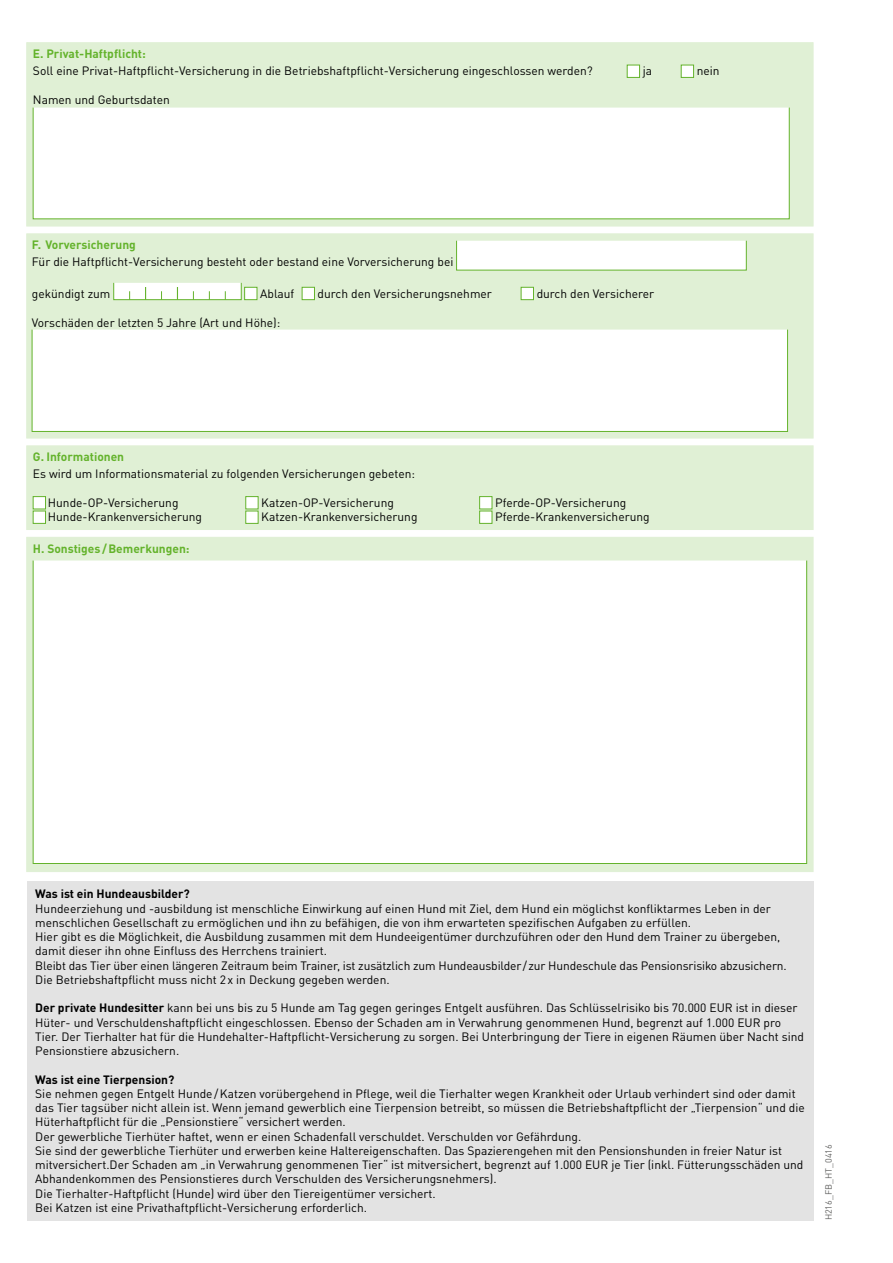
<style>
.page{position:relative;width:893px;height:1263px;background:#fff}
.page>*{position:absolute;margin:0;border:0;box-sizing:border-box;transform-origin:0 0}
.t1{font:12px/14.2px "DINOT";color:#000}
.t2{font:700 12px "DINOT";color:#64b32c}
.t3{font:700 12px "DINOT";color:#000}
.t4{font:9px "DINOT";color:#636362}
.s1{font-weight:700}
</style>
<div class="page">
<div style="left:27px;top:446px;width:786px;height:84px;background:#e0f0d5"></div>
<div style="left:33px;top:496px;width:13px;height:13px;background:#fff;border:1px solid #64b32c"></div>
<div style="left:246px;top:496px;width:12px;height:13px;background:#fff;border:1px solid #64b32c"></div>
<div style="left:479px;top:496px;width:13px;height:13px;background:#fff;border:1px solid #64b32c"></div>
<div style="left:33px;top:511px;width:13px;height:13px;background:#fff;border:1px solid #64b32c"></div>
<div style="left:246px;top:511px;width:12px;height:13px;background:#fff;border:1px solid #64b32c"></div>
<div style="left:479px;top:511px;width:13px;height:13px;background:#fff;border:1px solid #64b32c"></div>
<div style="left:27px;top:537px;width:786px;height:335px;background:#e0f0d5"></div>
<div style="left:33px;top:560px;width:774px;height:304px;background:#fff;border:1px solid #64b32c"></div>
<div style="left:27px;top:43px;width:786px;height:183px;background:#e0f0d5"></div>
<div style="left:627px;top:65px;width:13px;height:13px;background:#fff;border:1px solid #64b32c"></div>
<div style="left:681px;top:65px;width:13px;height:13px;background:#fff;border:1px solid #64b32c"></div>
<div style="left:33px;top:107px;width:756px;height:112px;background:#fff"></div>
<div style="left:27px;top:234px;width:786px;height:204px;background:#e0f0d5"></div>
<div style="left:456px;top:241px;width:290px;height:29px;background:#fff"></div>
<div style="left:114px;top:283px;width:127px;height:17px;background:#fff;border:1px solid #64b32c"></div>
<svg style="left:145px;top:287px;width:1px;height:13px"></svg>
<svg style="left:177px;top:287px;width:1px;height:13px"></svg>
<div style="left:244px;top:287px;width:13px;height:13px;background:#fff;border:1px solid #64b32c"></div>
<div style="left:302px;top:287px;width:13px;height:13px;background:#fff;border:1px solid #64b32c"></div>
<div style="left:521px;top:287px;width:13px;height:13px;background:#fff;border:1px solid #64b32c"></div>
<div style="left:32px;top:329px;width:756px;height:103px;background:#fff;border:1px solid #64b32c"></div>
<div style="left:27px;top:881px;width:786px;height:339px;background:#e3e3e3"></div>
<p class="t2" style="left:33px;top:46px;width:114px">E. Privat-Haftpflicht:</p>
<p class="t1" style="left:33px;top:64px;width:561px">Soll eine Privat-Haftpflicht-Versicherung in die Betriebshaftpflicht-Versicherung eingeschlossen werden?</p>
<p class="t1" style="left:643px;top:64px;width:11px">ja</p>
<p class="t1" style="left:697px;top:64px;width:24px">nein</p>
<p class="t1" style="left:33px;top:93px;width:139px">Namen und Geburtsdaten</p>
<p class="t2" style="left:32px;top:237px;width:106px">F. Vorversicherung</p>
<p class="t1" style="left:32px;top:254px;width:423px">Für die Haftpflicht-Versicherung besteht oder bestand eine Vorversicherung bei</p>
<p class="t1" style="left:32px;top:286px;width:80px">gekündigt zum</p>
<p class="t1" style="left:260px;top:286px;width:36px">Ablauf</p>
<p class="t1" style="left:318px;top:286px;width:176px">durch den Versicherungsnehmer</p>
<p class="t1" style="left:537px;top:286px;width:119px">durch den Versicherer</p>
<p class="t1" style="left:32px;top:315px;width:250px">Vorschäden der letzten 5 Jahre (Art und Höhe):</p>
<p class="t2" style="left:33px;top:449px;width:93px">G. Informationen</p>
<p class="t1" style="left:33px;top:467px;width:384px">Es wird um Informationsmaterial zu folgenden Versicherungen gebeten:</p>
<p class="t1" style="left:48px;top:495px;width:132px">Hunde-OP-Versicherung</p>
<p class="t1" style="left:261px;top:495px;width:134px">Katzen-OP-Versicherung</p>
<p class="t1" style="left:495px;top:495px;width:133px">Pferde-OP-Versicherung</p>
<p class="t1" style="left:48px;top:510px;width:156px">Hunde-Krankenversicherung</p>
<p class="t1" style="left:261px;top:510px;width:158px">Katzen-Krankenversicherung</p>
<p class="t1" style="left:495px;top:510px;width:156px">Pferde-Krankenversicherung</p>
<p class="t2" style="left:33px;top:540px;width:158px">H. Sonstiges/Bemerkungen:</p>
<p class="t3" style="left:35px;top:886px;width:156px">Was ist ein Hundeausbilder?</p>
<p class="t1" style="left:35px;top:901px;width:753px">Hundeerziehung und -ausbildung ist menschliche Einwirkung auf einen Hund mit Ziel, dem Hund ein möglichst konfliktarmes Leben in der menschlichen Gesellschaft zu ermöglichen und ihn zu befähigen, die von ihm erwarteten spezifischen Aufgaben zu erfüllen.<br>Hier gibt es die Möglichkeit, die Ausbildung zusammen mit dem Hundeeigentümer durchzuführen oder den Hund dem Trainer zu übergeben, damit dieser ihn ohne Einfluss des Herrchens trainiert.<br>Bleibt das Tier über einen längeren Zeitraum beim Trainer, ist zusätzlich zum Hundeausbilder/zur Hundeschule das Pensionsrisiko abzusichern.<br>Die Betriebshaftpflicht muss nicht 2x in Deckung gegeben werden.</p>
<p class="t1" style="left:35px;top:1001px;width:770px"><span class="s1">Der private Hundesitter</span> kann bei uns bis zu 5 Hunde am Tag gegen geringes Entgelt ausführen. Das Schlüsselrisiko bis 70.000 EUR ist in dieser Hüter- und Verschuldenshaftpflicht eingeschlossen. Ebenso der Schaden am in Verwahrung genommenen Hund, begrenzt auf 1.000 EUR pro Tier. Der Tierhalter hat für die Hundehalter-Haftpflicht-Versicherung zu sorgen. Bei Unterbringung der Tiere in eigenen Räumen über Nacht sind Pensionstiere abzusichern.</p>
<p class="t3" style="left:35px;top:1071px;width:141px">Was ist eine Tierpension?</p>
<p class="t1" style="left:35px;top:1086px;width:771px">Sie nehmen gegen Entgelt Hunde/Katzen vorübergehend in Pflege, weil die Tierhalter wegen Krankheit oder Urlaub verhindert sind oder damit das Tier tagsüber nicht allein ist. Wenn jemand gewerblich eine Tierpension betreibt, so müssen die Betriebshaftpflicht der „Tierpension“ und die Hüterhaftpflicht für die „Pensionstiere“ versichert werden.<br>Der gewerbliche Tierhüter haftet, wenn er einen Schadenfall verschuldet. Verschulden vor Gefährdung.<br>Sie sind der gewerbliche Tierhüter und erwerben keine Haltereigenschaften. Das Spazierengehen mit den Pensionshunden in freier Natur ist mitversichert.Der Schaden am „in Verwahrung genommenen Tier“ ist mitversichert, begrenzt auf 1.000 EUR je Tier (inkl. Fütterungsschäden und Abhandenkommen des Pensionstieres durch Verschulden des Versicherungsnehmers).<br>Die Tierhalter-Haftpflicht (Hunde) wird über den Tiereigentümer versichert.<br>Bei Katzen ist eine Privathaftpflicht-Versicherung erforderlich.</p>
<p class="t4" style="left:823px;top:1220px;width:78px;rotate:-90deg">H216_FB_HT_0416</p>
</div>
